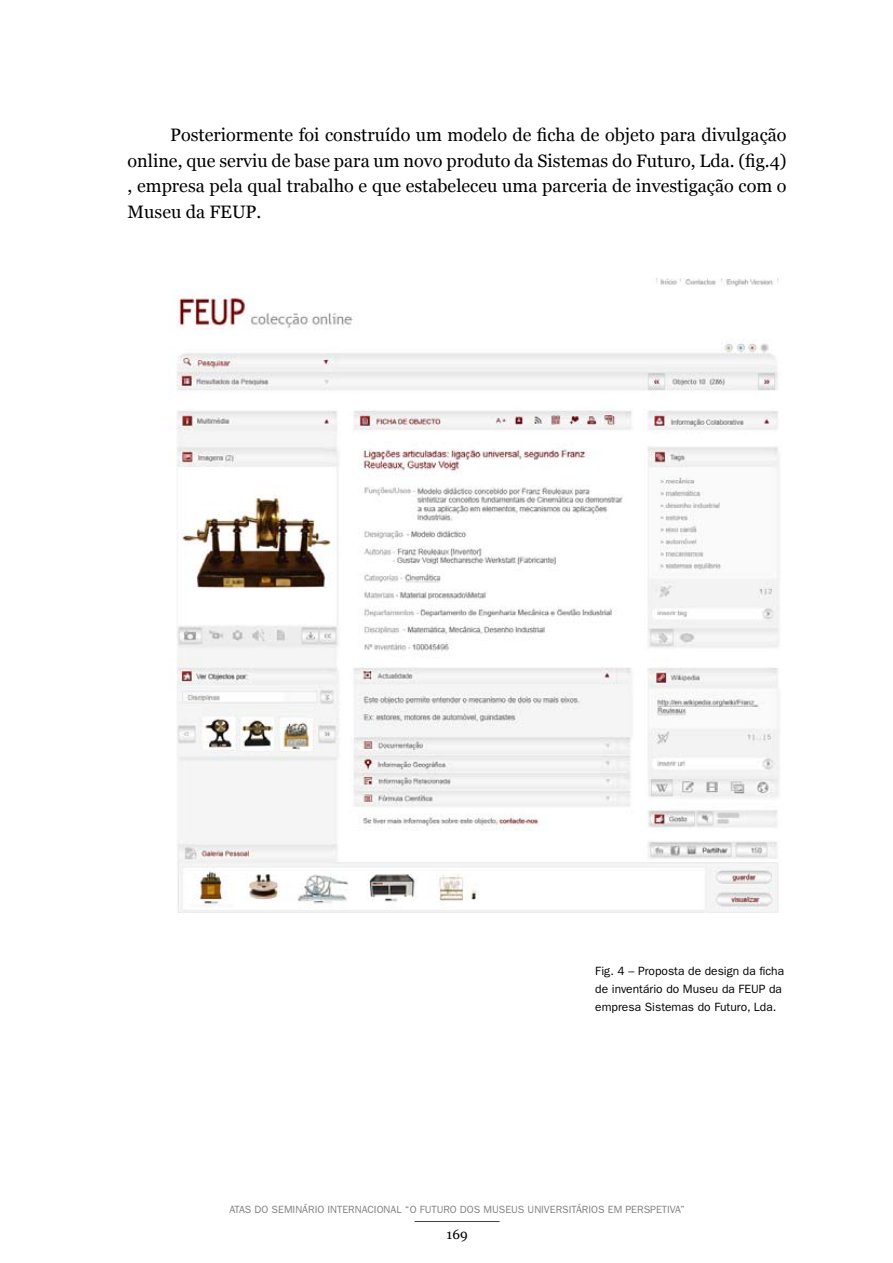
<style>
.page{position:relative;width:893px;height:1263px;background:#fff}
.page>*{position:absolute;margin:0;border:0;box-sizing:border-box;transform-origin:0 0}
.t1{font:18px/25.5px "Georgia";color:#000;text-align:justify}
.t2{font:13.5px "Georgia";color:#000}
.t3{font:12px/18px "ITC Franklin Gothic Std";color:#000}
.t4{font:10.5px "ITC Franklin Gothic Std";color:#808080}
</style>
<div class="page">
<hr style="left:415px;top:1221px;width:85px;height:1px;background:#414142">
<img style="left:174px;top:278px;width:606px;height:635px">
<p class="t1" style="left:128px;top:122px;width:661px;text-indent:43px">Posteriormente foi construído um modelo de ficha de objeto para divulgação online, que serviu de base para um novo produto da Sistemas do Futuro, Lda. (fig.4) , empresa pela qual trabalho e que estabeleceu uma parceria de investigação com o Museu da FEUP.</p>
<p class="t3" style="left:595px;top:962px;width:190px">FIG. 4 – PROPOSTA DE DESIGN DA FICHA<br>DE INVENTÁRIO DO MUSEU DA FEU P DA<br>EMPRESA SISTEMAS DO FUTURO, LDA.</p>
<p class="t4" style="left:229px;top:1203px;width:457px">ATAS DO SEM INÁRIO INTERNACIONAL “O FUTURO DOS MUSEUS U NIVERSITÁRIOS EM PERSPETIVA”</p>
<p class="t2" style="left:447px;top:1227px;width:23px">169</p>
</div>
